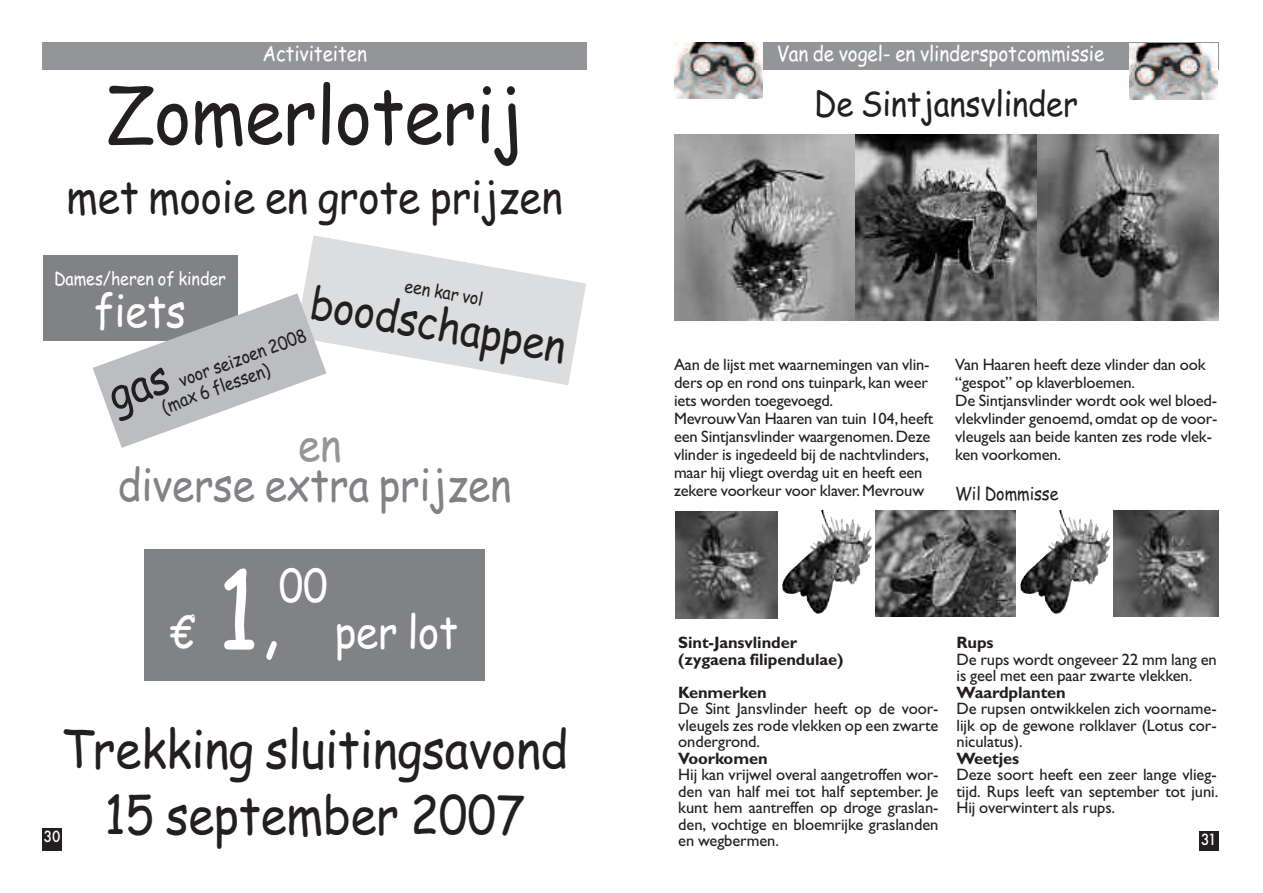
<style>
.page{position:relative;width:1263px;height:893px;background:#fff}
.page>*{position:absolute;margin:0;border:0;box-sizing:border-box;transform-origin:0 0}
.t1{font:106.5px "Comic Sans MS";color:#fff;scale:.9 1}
.t2{font:78px "Comic Sans MS";letter-spacing:-.005em;color:#231f20;scale:.9 1}
.t3{font:52.5px "Comic Sans MS";letter-spacing:-.005em;color:#231f20;scale:.9 1}
.t4{font:45px "Comic Sans MS";letter-spacing:-.005em;color:#231f20;scale:.9 1}
.t5{font:45px "Comic Sans MS";letter-spacing:-.005em;color:#808285;scale:.9 1}
.t6{font:45px "Comic Sans MS";letter-spacing:-.005em;color:#fff;scale:.9 1}
.t7{font:45px "Comic Sans MS";color:#939598;scale:.9 1}
.t8{font:43.5px "Comic Sans MS";color:#fff;scale:.9 1}
.t9{font:34.5px "Comic Sans MS";letter-spacing:-.005em;color:#231f20;scale:.9 1}
.t10{font:21px "Comic Sans MS";letter-spacing:-.005em;color:#fff;scale:.9 1}
.t11{font:18px/19.5px "Comic Sans MS";letter-spacing:-.005em;color:#231f20;scale:.9 1}
.t12{font:18px "Comic Sans MS";letter-spacing:-.005em;color:#fff;scale:.9 1}
.t13{font:16.5px/16.5px "Gill Sans";letter-spacing:-.005em;color:#231f20;text-align:justify}
.t14{font:16.5px/18px "Gill Sans TT";letter-spacing:-.01em;color:#231f20}
.t15{font:700 16.5px/16.5px "Gill Sans";letter-spacing:-.005em;color:#231f20}
.t16{font:500 15px "Futura";color:#fff;scale:.9 1}
.s1{font-size:79.5px}
</style>
<div class="page">
<div style="left:43px;top:831px;width:19px;height:19px;background:#231f20"></div>
<div style="left:145px;top:549px;width:340px;height:132px;background:#808285"></div>
<div style="left:43px;top:828px;width:19px;height:19px;background:#231f20"></div>
<div style="left:43px;top:256px;width:194px;height:85px;background:#808285"></div>
<div style="left:43px;top:43px;width:544px;height:27px;background:#939598"></div>
<svg style="left:675px;top:513px;width:435px;height:106px"></svg>
<div style="left:674px;top:43px;width:544px;height:27px;background:#939598"></div>
<img style="left:674px;top:43px;width:89px;height:56px">
<img style="left:1129px;top:43px;width:88px;height:56px">
<img style="left:674px;top:135px;width:544px;height:185px">
<div style="left:1199px;top:831px;width:19px;height:19px;background:#231f20"></div>
<img style="left:675px;top:512px;width:102px;height:106px">
<img style="left:1113px;top:510px;width:105px;height:107px">
<img style="left:875px;top:510px;width:141px;height:107px">
<img style="left:830px;top:517px;width:31px;height:21px">
<img style="left:1068px;top:517px;width:31px;height:21px">
<svg style="left:93px;top:235px;width:493px;height:213px"></svg>
<p class="t10" style="left:262px;top:41px;width:118px">Activiteiten</p>
<h2 class="t2" style="left:106px;top:71px;width:465px">Zomerloterij</h2>
<h3 class="t4" style="left:67px;top:171px;width:553px">met mooie en grote prijzen</h3>
<p class="t12" style="left:54px;top:268px;width:193px">Dames/heren of kinder</p>
<h3 class="t6" style="left:94px;top:285px;width:104px">fiets</h3>
<p class="t11" style="left:407px;top:276px;width:89px;rotate:10deg">een kar vol</p>
<h3 class="t4" style="left:315px;top:276px;width:289px;rotate:10deg">boodschappen</h3>
<p class="t11" style="left:153px;top:380px;width:179px;text-indent:25px;rotate:-20deg">voor seizoen 2008 (max 6 flessen)</p>
<h3 class="t7" style="left:298px;top:419px;width:49px">en</h3>
<h3 class="t5" style="left:118px;top:459px;width:439px">diverse extra prijzen</h3>
<h3 class="t8" style="left:171px;top:608px;width:28px">€</h3>
<h1 class="t1" style="left:217px;top:550px;width:71px">1<span class="s1">,</span></h1>
<h3 class="t6" style="left:279px;top:560px;width:56px">00</h3>
<h3 class="t6" style="left:335px;top:606px;width:139px">per lot</h3>
<h3 class="t3" style="left:61px;top:719px;width:565px">Trekking sluitingsavond</h3>
<p class="t16" style="left:44px;top:828px;width:20px">30</p>
<h3 class="t3" style="left:104px;top:785px;width:469px">15 september 2007</h3>
<p class="t10" style="left:777px;top:41px;width:366px">Van de vogel- en vlinderspotcommissie</p>
<h3 class="t9" style="left:814px;top:84px;width:295px">De Sintjansvlinder</h3>
<p class="t14" style="left:674px;top:356px;width:261px">Aan de lijst met waarnemingen van vlin&shy;ders op en rond ons tuinpark,kan weer iets worden toegevoegd.<br>MevrouwVan Haaren van tuin 104,heeft een Sintjansvlinder waargenomen.Deze vlinder is ingedeeld bij de nachtvlinders, maar hij vliegt overdag uit en heeft een zekere voorkeur voor klaver.Mevrouw</p>
<p class="t14" style="left:955px;top:356px;width:264px">Van Haaren heeft deze vlinder dan ook “gespot” op klaverbloemen.<br>De Sintjansvlinder wordt ook wel bloed&shy;vlekvlinder genoemd,omdat op de voor&shy;vleugels aan beide kanten zes rode vlek&shy;ken voorkomen.</p>
<p class="t11" style="left:955px;top:484px;width:116px">Wil Dommisse</p>
<p class="t15" style="left:678px;top:636px;width:167px">Sint-Jansvlinder (zygaena filipendulae)</p>
<p class="t15" style="left:678px;top:685px;width:90px">Kenmerken</p>
<p class="t13" style="left:678px;top:702px;width:262px">De Sint Jansvlinder heeft op de voor&shy;vleugels zes rode vlekken op een zwarte ondergrond.</p>
<p class="t15" style="left:678px;top:751px;width:91px">Voorkomen</p>
<p class="t13" style="left:678px;top:768px;width:262px">Hij kan vrijwel overal aangetroffen wor&shy;den van half mei tot half september. Je kunt hem aantreffen op droge graslan&shy;den, vochtige en bloemrijke graslanden en wegbermen.</p>
<p class="t15" style="left:956px;top:636px;width:39px">Rups</p>
<p class="t13" style="left:956px;top:652px;width:262px">De rups wordt ongeveer 22 mm lang en is geel met een paar zwarte vlekken.</p>
<p class="t15" style="left:956px;top:685px;width:111px">Waardplanten</p>
<p class="t13" style="left:956px;top:702px;width:262px">De rupsen ontwikkelen zich voorname&shy;lijk op de gewone rolklaver (Lotus cor&shy;niculatus).</p>
<p class="t15" style="left:956px;top:751px;width:64px">Weetjes</p>
<p class="t13" style="left:956px;top:768px;width:263px">Deze soort heeft een zeer lange vlieg&shy;tijd. Rups leeft van september tot juni.<br>Hij overwintert als rups.</p>
<p class="t16" style="left:1201px;top:831px;width:19px">31</p>
</div>
